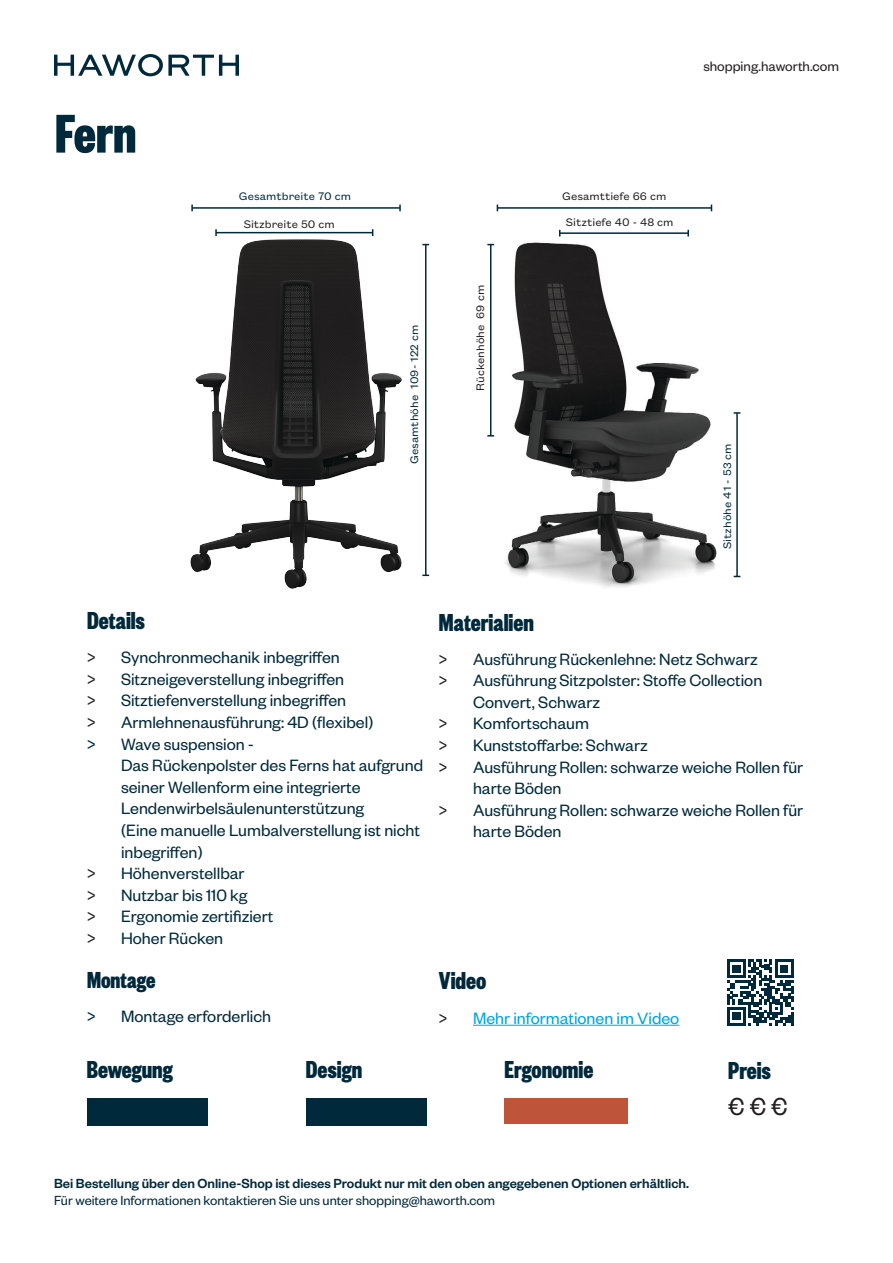
<style>
.page{position:relative;width:893px;height:1263px;background:#fff}
.page>*{position:absolute;margin:0;border:0;box-sizing:border-box;transform-origin:0 0}
.t1{font:700 60px "Founders Grotesk X Cond";color:#00293b}
.t2{font:700 27px "Founders Grotesk X Cond";color:#00293b}
.t3{font:27px "Founders Grotesk";color:#231f20}
.t4{font:700 25.5px "Founders Grotesk X Cond";color:#00293b}
.t5{font:18px/21.6px "Founders Grotesk";color:#00293b}
.t6{font:18px "Founders Grotesk";color:#00a3e1}
.t7{font:15px "Founders Grotesk";color:#231f20}
.t8{font:500 14.4px "Founders Grotesk";color:#00293b}
.t9{font:14.4px "Founders Grotesk";color:#00293b}
.t10{font:12px "Founders Grotesk Text";color:#231f20}
.t11{font:12px "Founders Grotesk Text";color:#00293b}
.s1{font-family:"Founders Grotesk Text";color:#231f20}
.s2{font-family:"Founders Grotesk Text"}
</style>
<div class="page">
<img style="left:190px;top:229px;width:240px;height:360px">
<img style="left:487px;top:229px;width:252px;height:359px">
<hr style="left:490px;top:245px;width:1px;height:191px;background:#00293b">
<svg style="left:487px;top:435px;width:7px;height:2px"></svg>
<hr style="left:736px;top:413px;width:2px;height:163px;background:#00293b">
<svg style="left:734px;top:412px;width:6px;height:2px"></svg>
<hr style="left:497px;top:207px;width:214px;height:2px;background:#00293b">
<hr style="left:560px;top:232px;width:128px;height:2px;background:#00293b">
<svg style="left:687px;top:230px;width:2px;height:7px"></svg>
<svg style="left:54px;top:54px;width:185px;height:22px"></svg>
<div style="left:505px;top:1098px;width:123px;height:26px;background:#be553b"></div>
<hr style="left:473px;top:1025px;width:206px;height:1px;background:#00a3e1">
<svg style="left:727px;top:959px;width:66px;height:66px"></svg>
<div style="left:87px;top:1098px;width:120px;height:28px;background:#00293b"></div>
<div style="left:306px;top:1098px;width:120px;height:28px;background:#00293b"></div>
<hr style="left:425px;top:245px;width:1px;height:330px;background:#00293b">
<hr style="left:192px;top:207px;width:208px;height:2px;background:#00293b">
<svg style="left:399px;top:205px;width:2px;height:6px"></svg>
<hr style="left:216px;top:232px;width:157px;height:1px;background:#00293b">
<svg style="left:215px;top:229px;width:2px;height:7px"></svg>
<p class="t1" style="left:55px;top:96px;width:83px">Fern</p>
<p class="t11" style="left:239px;top:188px;width:114px">Gesamtbreite 70 cm</p>
<p class="t10" style="left:244px;top:216px;width:93px">Sitzbreite 50 cm</p>
<p class="t11" style="left:406px;top:464px;width:141px;rotate:-90deg">Gesamthöhe 109- 122 cm</p>
<p class="t10" style="left:472px;top:391px;width:107px;rotate:-90deg">Rückenhöhe 69 cm</p>
<p class="t10" style="left:562px;top:188px;width:106px">Gesamttiefe 66 cm</p>
<p class="t10" style="left:566px;top:214px;width:109px">Sitztiefe 40 - 48 cm</p>
<p class="t2" style="left:87px;top:604px;width:59px">Details</p>
<p class="t2" style="left:439px;top:605px;width:97px">Materialien</p>
<p class="t7" style="left:703px;top:57px;width:137px">shopping.haworth.com</p>
<p class="t11" style="left:719px;top:549px;width:107px;rotate:-90deg">Sitzhöhe 41 - 53 cm</p>
<p class="t5" style="left:87px;top:646px;width:254px"><span class="s1">&gt;</span> Synchronmechanik inbegriffen</p>
<p class="t5" style="left:87px;top:667px;width:259px"><span class="s1">&gt;</span> Sitzneigeverstellung inbegriffen</p>
<p class="t5" style="left:87px;top:689px;width:261px"><span class="s1">&gt;</span> Sitztiefenverstellung inbegriffen</p>
<p class="t5" style="left:87px;top:710px;width:288px"><span class="s1">&gt;</span> Armlehnenausführung: 4D (flexibel)</p>
<p class="t5" style="left:121px;top:732px;width:304px;text-indent:-34px"><span class="s2">&gt;</span> Wave suspension -<br>Das Rückenpolster des Ferns hat aufgrund seiner Wellenform eine integrierte<br>Lendenwirbelsäulenunterstützung<br>(Eine manuelle Lumbalverstellung ist nicht inbegriffen)</p>
<p class="t5" style="left:87px;top:862px;width:159px"><span class="s1">&gt;</span> Höhenverstellbar</p>
<p class="t5" style="left:87px;top:883px;width:162px"><span class="s1">&gt;</span> Nutzbar bis 110 kg</p>
<p class="t5" style="left:87px;top:905px;width:188px"><span class="s1">&gt;</span> Ergonomie zertifiziert</p>
<p class="t5" style="left:87px;top:926px;width:138px"><span class="s1">&gt;</span> Hoher Rücken</p>
<p class="t4" style="left:87px;top:964px;width:70px">Montage</p>
<p class="t5" style="left:439px;top:647px;width:320px"><span class="s1">&gt;</span> Ausführung Rückenlehne: Netz Schwarz</p>
<p class="t5" style="left:473px;top:669px;width:291px;text-indent:-34px"><span class="s1">&gt;</span> Ausführung Sitzpolster: Stoffe Collection<br>Convert, Schwarz</p>
<p class="t5" style="left:439px;top:712px;width:152px"><span class="s1">&gt;</span> Komfortschaum</p>
<p class="t5" style="left:439px;top:734px;width:210px"><span class="s1">&gt;</span> Kunststoffarbe: Schwarz</p>
<p class="t5" style="left:473px;top:755px;width:332px;text-indent:-34px"><span class="s1">&gt;</span> Ausführung Rollen: schwarze weiche Rollen für harte Böden</p>
<p class="t5" style="left:473px;top:798px;width:332px;text-indent:-34px"><span class="s1">&gt;</span> Ausführung Rollen: schwarze weiche Rollen für harte Böden</p>
<p class="t2" style="left:439px;top:964px;width:49px">Video</p>
<p class="t5" style="left:87px;top:1005px;width:186px"><span class="s2">&gt;</span> Montage erforderlich</p>
<p class="t6" style="left:439px;top:1007px;width:242px"><span class="s1">&gt;</span> Mehr informationen im Video</p>
<p class="t2" style="left:87px;top:1053px;width:87px">Bewegung</p>
<p class="t2" style="left:306px;top:1053px;width:58px">Design</p>
<p class="t2" style="left:504px;top:1053px;width:90px">Ergonomie</p>
<p class="t2" style="left:728px;top:1054px;width:44px">Preis</p>
<p class="t3" style="left:728px;top:1090px;width:61px">€ € €</p>
<p class="t8" style="left:54px;top:1174px;width:636px">Bei Bestellung über den Online-Shop ist dieses Produkt nur mit den oben angegebenen Optionen erhältlich.</p>
<p class="t9" style="left:54px;top:1191px;width:442px">Für weitere Informationen kontaktieren Sie uns unter shopping@haworth.com</p>
</div>
